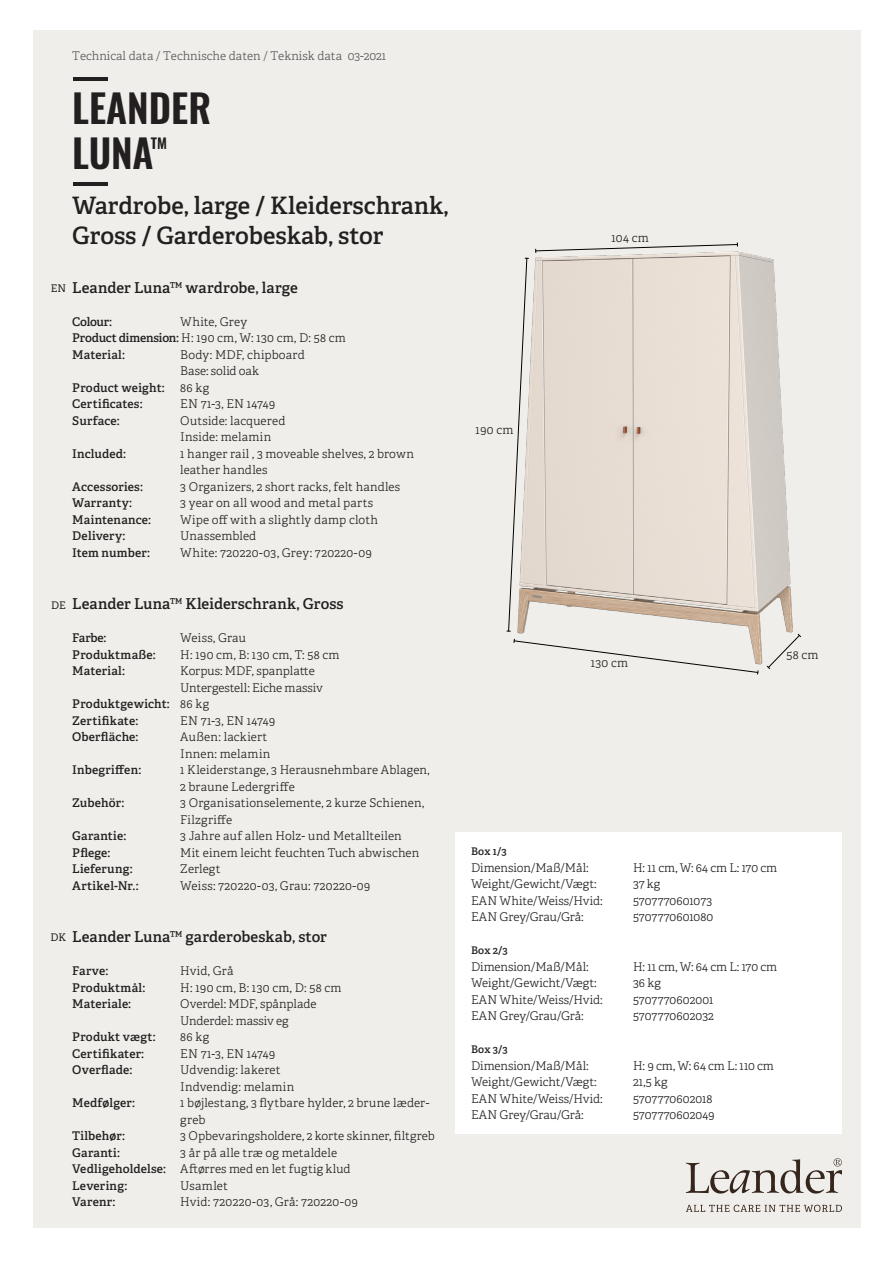
<style>
.page{position:relative;width:893px;height:1263px;background:#fff}
.page>*{position:absolute;margin:0;border:0;box-sizing:border-box;transform-origin:0 0}
.t1{font:600 39px/45px "Oswald";color:#231f20}
.t2{font:600 24px/30px "Adelle";color:#231f20}
.t3{font:600 15px "Adelle";letter-spacing:.005em;color:#231f20}
.t4{font:600 14.25px "Oswald";color:#231f20}
.t5{font:300 12px/16.5px "Adelle";letter-spacing:.01em;color:#231f20}
.t6{font:600 12px "Adelle";letter-spacing:.015em;color:#231f20}
.t7{font:300 12px "Adelle";letter-spacing:.035em;color:#231f20}
.t8{font:300 12px "Adelle";color:#57585a}
.t9{font:300 12px "Adelle";letter-spacing:.03em;color:#231f20}
.t10{font:600 10.5px "Adelle";letter-spacing:.015em;color:#231f20}
.t11{font:10.5px "Adelle";color:#231f20}
.s1{font-weight:600}
.s2{font-weight:300}
</style>
<div class="page">
<div style="left:33px;top:30px;width:827px;height:1198px;background:#f0eeea"></div>
<img style="left:506px;top:242px;width:287px;height:423px">
<svg style="left:507px;top:257px;width:21px;height:375px"></svg>
<svg style="left:766px;top:633px;width:35px;height:36px"></svg>
<svg style="left:513px;top:639px;width:246px;height:35px"></svg>
<svg style="left:535px;top:243px;width:203px;height:10px"></svg>
<hr style="left:73px;top:77px;width:35px;height:4px;background:#231f20">
<hr style="left:73px;top:182px;width:35px;height:4px;background:#231f20">
<div style="left:455px;top:832px;width:387px;height:301px;background:#fff"></div>
<svg style="left:686px;top:1158px;width:156px;height:35px"></svg>
<svg style="left:686px;top:1205px;width:156px;height:7px"></svg>
<p class="t8" style="left:72px;top:49px;width:315px">Technical data / Technische daten / Teknisk data 03-2021</p>
<p class="t1" style="left:72px;top:88px;width:140px">LEANDER<br>LUNA</p>
<p class="t4" style="left:151px;top:136px;width:18px">TM</p>
<p class="t2" style="left:72px;top:191px;width:378px">Wardrobe, large / Kleiderschrank,<br>Gross / Garderobeskab, stor</p>
<p class="t3" style="left:72px;top:278px;width:227px">Leander Luna™ wardrobe, large</p>
<p class="t6" style="left:72px;top:314px;width:41px">Colour:</p>
<p class="t5" style="left:180px;top:313px;width:68px">White, Grey</p>
<p class="t5" style="left:72px;top:330px;width:275px"><span class="s1">Product dimension:</span> H: 190 cm, W: 130 cm, D: 58 cm</p>
<p class="t6" style="left:72px;top:347px;width:54px">Material:</p>
<p class="t5" style="left:180px;top:346px;width:126px">Body: MDF, chipboard</p>
<p class="t5" style="left:180px;top:363px;width:80px">Base: solid oak</p>
<p class="t6" style="left:72px;top:380px;width:94px">Product weight:</p>
<p class="t5" style="left:180px;top:379px;width:30px">86 kg</p>
<p class="t6" style="left:72px;top:396px;width:72px">Certificates:</p>
<p class="t5" style="left:180px;top:396px;width:96px">EN 71-3, EN 14749</p>
<p class="t6" style="left:72px;top:413px;width:49px">Surface:</p>
<p class="t5" style="left:180px;top:412px;width:107px">Outside: lacquered</p>
<p class="t5" style="left:180px;top:429px;width:92px">Inside: melamin</p>
<p class="t6" style="left:72px;top:446px;width:55px">Included:</p>
<p class="t5" style="left:180px;top:445px;width:235px">1 hanger rail , 3 moveable shelves, 2 brown leather handles</p>
<p class="t6" style="left:72px;top:479px;width:72px">Accessories:</p>
<p class="t5" style="left:180px;top:478px;width:221px">3 Organizers, 2 short racks, felt handles</p>
<p class="t6" style="left:72px;top:495px;width:61px">Warranty:</p>
<p class="t5" style="left:180px;top:495px;width:194px">3 year on all wood and metal parts</p>
<p class="t6" style="left:72px;top:512px;width:80px">Maintenance:</p>
<p class="t5" style="left:180px;top:511px;width:199px">Wipe off with a slightly damp cloth</p>
<p class="t6" style="left:72px;top:528px;width:55px">Delivery:</p>
<p class="t5" style="left:180px;top:528px;width:78px">Unassembled</p>
<p class="t6" style="left:72px;top:545px;width:79px">Item number:</p>
<p class="t7" style="left:180px;top:545px;width:193px">White: 720220-03, Grey: 720220-09</p>
<p class="t3" style="left:72px;top:594px;width:273px">Leander Luna™ Kleiderschrank, Gross</p>
<p class="t6" style="left:72px;top:630px;width:36px">Farbe:</p>
<p class="t5" style="left:180px;top:630px;width:67px">Weiss, Grau</p>
<p class="t6" style="left:72px;top:647px;width:85px">Produktmaße:</p>
<p class="t5" style="left:180px;top:646px;width:161px">H: 190 cm, B: 130 cm, T: 58 cm</p>
<p class="t6" style="left:72px;top:663px;width:54px">Material:</p>
<p class="t5" style="left:180px;top:663px;width:136px">Korpus: MDF, spanplatte</p>
<p class="t5" style="left:180px;top:679px;width:144px">Untergestell: Eiche massiv</p>
<p class="t6" style="left:72px;top:696px;width:138px">Produktgewicht: <span class="s2">86 kg</span></p>
<p class="t6" style="left:72px;top:713px;width:68px">Zertifikate:</p>
<p class="t5" style="left:180px;top:712px;width:96px">EN 71-3, EN 14749</p>
<p class="t6" style="left:72px;top:729px;width:68px">Oberfläche:</p>
<p class="t5" style="left:180px;top:729px;width:88px">Außen: lackiert</p>
<p class="t5" style="left:180px;top:745px;width:92px">Innen: melamin</p>
<p class="t6" style="left:72px;top:762px;width:71px">Inbegriffen:</p>
<p class="t5" style="left:180px;top:762px;width:251px">1 Kleiderstange, 3 Herausnehmbare Ablagen,</p>
<p class="t5" style="left:180px;top:778px;width:116px">2 braune Ledergriffe</p>
<p class="t6" style="left:72px;top:795px;width:54px">Zubehör:</p>
<p class="t5" style="left:180px;top:795px;width:245px">3 Organisationselemente, 2 kurze Schienen,<br>Filzgriffe</p>
<p class="t6" style="left:72px;top:828px;width:56px">Garantie:</p>
<p class="t5" style="left:180px;top:828px;width:223px">3 Jahre auf allen Holz- und Metallteilen</p>
<p class="t6" style="left:72px;top:845px;width:40px">Pflege:</p>
<p class="t5" style="left:180px;top:844px;width:241px">Mit einem leicht feuchten Tuch abwischen</p>
<p class="t6" style="left:72px;top:861px;width:62px">Lieferung:</p>
<p class="t5" style="left:180px;top:861px;width:42px">Zerlegt</p>
<p class="t6" style="left:72px;top:878px;width:68px">Artikel-Nr.:</p>
<p class="t9" style="left:180px;top:878px;width:192px">Weiss: 720220-03, Grau: 720220-09</p>
<p class="t3" style="left:72px;top:927px;width:256px">Leander Luna™ garderobeskab, stor</p>
<p class="t6" style="left:72px;top:963px;width:38px">Farve:</p>
<p class="t5" style="left:180px;top:963px;width:55px">Hvid, Grå</p>
<p class="t6" style="left:72px;top:980px;width:75px">Produktmål:</p>
<p class="t5" style="left:180px;top:979px;width:163px">H: 190 cm, B: 130 cm, D: 58 cm</p>
<p class="t6" style="left:72px;top:996px;width:60px">Materiale:</p>
<p class="t5" style="left:180px;top:996px;width:138px">Overdel: MDF, spånplade</p>
<p class="t5" style="left:180px;top:1012px;width:110px">Underdel: massiv eg</p>
<p class="t6" style="left:72px;top:1029px;width:85px">Produkt vægt:</p>
<p class="t5" style="left:180px;top:1029px;width:30px">86 kg</p>
<p class="t6" style="left:72px;top:1046px;width:73px">Certifikater:</p>
<p class="t5" style="left:180px;top:1045px;width:96px">EN 71-3, EN 14749</p>
<p class="t6" style="left:72px;top:1062px;width:62px">Overflade:</p>
<p class="t5" style="left:180px;top:1062px;width:102px">Udvendig: lakeret</p>
<p class="t5" style="left:180px;top:1078px;width:116px">Indvendig: melamin</p>
<p class="t6" style="left:72px;top:1095px;width:64px">Medfølger:</p>
<p class="t5" style="left:180px;top:1095px;width:251px">1 bøjlestang, 3 flytbare hylder, 2 brune læder&shy;greb</p>
<p class="t6" style="left:72px;top:1128px;width:54px">Tilbehør:</p>
<p class="t5" style="left:180px;top:1128px;width:256px">3 Opbevaringsholdere, 2 korte skinner, filtgreb</p>
<p class="t6" style="left:72px;top:1145px;width:49px">Garanti:</p>
<p class="t5" style="left:180px;top:1144px;width:158px">3 år på alle træ og metaldele</p>
<p class="t5" style="left:72px;top:1161px;width:280px"><span class="s1">Vedligeholdelse:</span> Aftørres med en let fugtig klud</p>
<p class="t6" style="left:72px;top:1178px;width:57px">Levering:</p>
<p class="t5" style="left:180px;top:1177px;width:49px">Usamlet</p>
<p class="t6" style="left:72px;top:1194px;width:45px">Varenr:</p>
<p class="t7" style="left:180px;top:1194px;width:179px">Hvid: 720220-03, Grå: 720220-09</p>
<p class="t11" style="left:51px;top:281px;width:17px">EN</p>
<p class="t11" style="left:51px;top:598px;width:16px">DE</p>
<p class="t11" style="left:51px;top:930px;width:17px">DK</p>
<p class="t5" style="left:476px;top:422px;width:39px">190 cm</p>
<p class="t5" style="left:612px;top:230px;width:39px">104 cm</p>
<p class="t5" style="left:591px;top:654px;width:39px">130 cm</p>
<p class="t5" style="left:786px;top:647px;width:34px">58 cm</p>
<p class="t10" style="left:471px;top:845px;width:37px">Box 1/3</p>
<p class="t5" style="left:471px;top:859px;width:119px">Dimension/Maß/Mål:</p>
<p class="t5" style="left:633px;top:859px;width:146px">H: 11 cm, W: 64 cm L: 170 cm</p>
<p class="t5" style="left:471px;top:876px;width:127px">Weight/Gewicht/Vægt:</p>
<p class="t5" style="left:633px;top:876px;width:29px">37 kg</p>
<p class="t5" style="left:471px;top:892px;width:133px">EAN White/Weiss/Hvid:</p>
<p class="t5" style="left:633px;top:892px;width:81px">5707770601073</p>
<p class="t5" style="left:471px;top:909px;width:114px">EAN Grey/Grau/Grå:</p>
<p class="t5" style="left:633px;top:909px;width:82px">5707770601080</p>
<p class="t10" style="left:471px;top:944px;width:38px">Box 2/3</p>
<p class="t5" style="left:471px;top:958px;width:119px">Dimension/Maß/Mål:</p>
<p class="t5" style="left:633px;top:958px;width:146px">H: 11 cm, W: 64 cm L: 170 cm</p>
<p class="t5" style="left:471px;top:975px;width:127px">Weight/Gewicht/Vægt:</p>
<p class="t5" style="left:633px;top:975px;width:29px">36 kg</p>
<p class="t5" style="left:471px;top:991px;width:133px">EAN White/Weiss/Hvid:</p>
<p class="t5" style="left:633px;top:991px;width:82px">5707770602001</p>
<p class="t5" style="left:471px;top:1008px;width:114px">EAN Grey/Grau/Grå:</p>
<p class="t5" style="left:633px;top:1008px;width:82px">5707770602032</p>
<p class="t10" style="left:471px;top:1043px;width:38px">Box 3/3</p>
<p class="t5" style="left:471px;top:1057px;width:119px">Dimension/Maß/Mål:</p>
<p class="t5" style="left:633px;top:1057px;width:142px">H: 9 cm, W: 64 cm L: 110 cm</p>
<p class="t5" style="left:471px;top:1074px;width:127px">Weight/Gewicht/Vægt:</p>
<p class="t5" style="left:633px;top:1074px;width:36px">21,5 kg</p>
<p class="t5" style="left:471px;top:1090px;width:133px">EAN White/Weiss/Hvid:</p>
<p class="t5" style="left:633px;top:1090px;width:81px">5707770602018</p>
<p class="t5" style="left:471px;top:1107px;width:114px">EAN Grey/Grau/Grå:</p>
<p class="t5" style="left:633px;top:1107px;width:83px">5707770602049</p>
</div>
